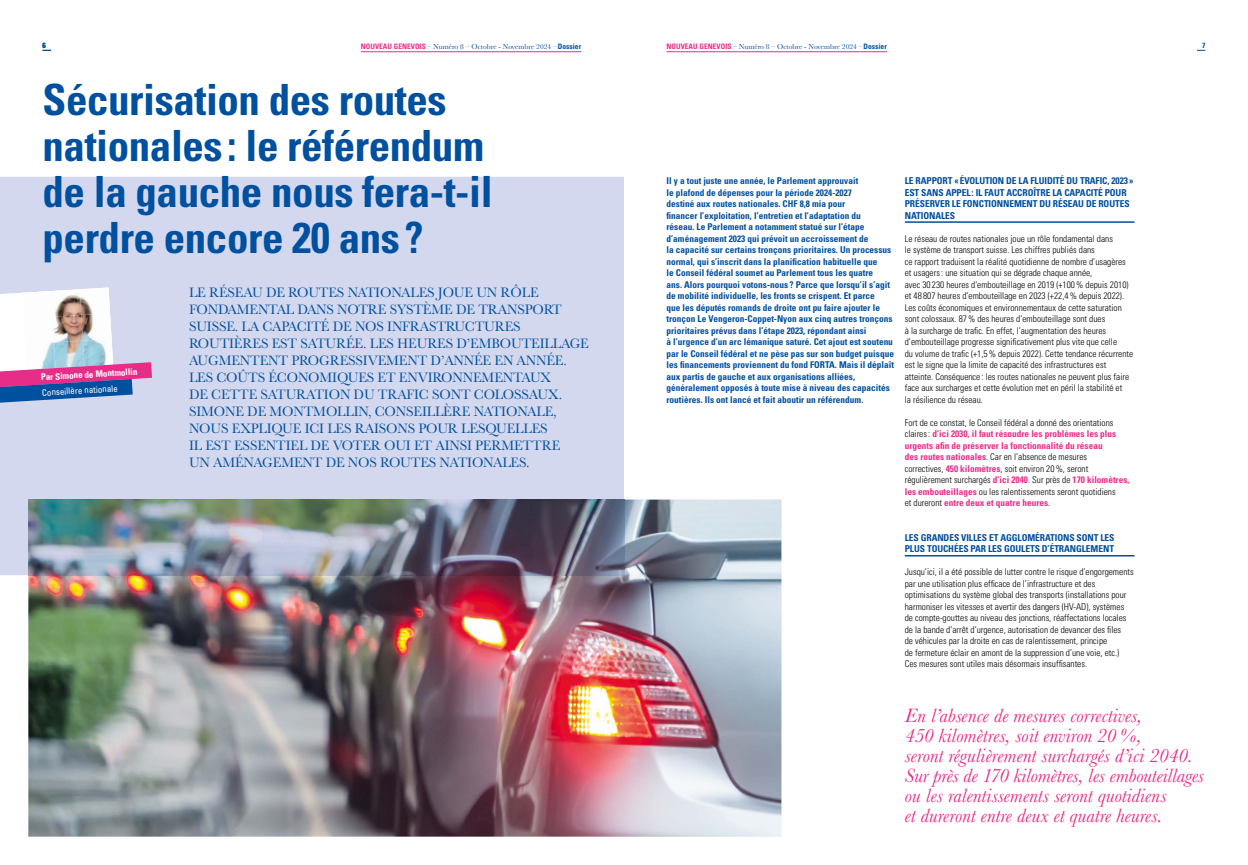
<style>
.page{position:relative;width:1248px;height:865px;background:#fff}
.page>*{position:absolute;margin:0;border:0;box-sizing:border-box;transform-origin:0 0}
.t1{font:700 condensed 43px/46px "Univers LT Std";letter-spacing:-.01em;color:#0050a0}
.t2{font:italic 20px/20px "Baskerville";color:#e82d89}
.t3{font:14.1px/17px "Baskerville";letter-spacing:-.01em;color:#0050a0}
.t4{font:700 condensed 9.5px/11.5px "Univers LT Std";letter-spacing:-.01em;color:#0050a0}
.t5{font:300 condensed 9.3px/11.5px "Univers LT Std";color:#000}
.t6{font:700 condensed 9.3px/11.5px "Univers LT Std";color:#0050a0}
.t7{font:700 condensed 9px "Univers LT Std";color:#fff}
.t8{font:condensed 9px "Univers LT Std";color:#fff}
.t9{font:7.5px "Baskerville";color:#0050a0}
.t10{font:700 condensed 7.5px "Univers LT Std";color:#0050a0}
.s1{font-family:"Univers LT Std";font-weight:700;font-stretch:condensed;color:#e82d89}
.s2{font-family:"Univers LT Std";font-weight:700;font-stretch:condensed}
.s3{font-weight:700;color:#e82d89}
</style>
<div class="page">
<img style="left:28px;top:499px;width:753px;height:337px">
<div style="left:0;top:177px;width:624px;height:398px;background:#d4d8ee"></div>
<img style="left:28px;top:499px;width:596px;height:76px">
<hr style="left:904px;top:221px;width:230px;height:2px;background:#0050a0">
<hr style="left:904px;top:555px;width:230px;height:1px;background:#0050a0">
<svg style="left:0;top:287px;width:152px;height:115px"></svg>
<hr style="left:666px;top:51px;width:221px;height:1px;background:#e82d89">
<hr style="left:361px;top:51px;width:220px;height:1px;background:#e82d89">
<p class="t10" style="left:43px;top:41px;width:5px">6</p>
<p class="t9" style="left:361px;top:42px;width:222px"><span class="s1">NOUVEAU GENEVOIS</span> – Numéro 8 – Octobre - Novembre 2024 –<span class="s2">Dossier</span></p>
<p class="t9" style="left:666px;top:42px;width:222px"><span class="s1">NOUVEAU GENEVOIS</span> – Numéro 8 – Octobre - Novembre 2024 –<span class="s2">Dossier</span></p>
<p class="t10" style="left:1201px;top:41px;width:5px">7</p>
<h1 class="t1" style="left:43px;top:76px;width:451px">Sécurisation des routes nationales : le référendum de la gauche nous fera-t-il perdre encore 20 ans ?</h1>
<p class="t3" style="left:189px;top:284px;width:401px">LE RÉSEAU DE ROUTES NATIONALES JOUE UN RÔLE FONDAMENTAL DANS NOTRE SYSTÈME DE TRANSPORT SUISSE. LA CAPACITÉ DE NOS INFRASTRUCTURES ROUTIÈRES EST SATURÉE. LES HEURES D’EMBOUTEILLAGE AUGMENTENT PROGRESSIVEMENT D’ANNÉE EN ANNÉE.<br>LES COÛTS ÉCONOMIQUES ET ENVIRONNEMENTAUX<br>DE CETTE SATURATION DU TRAFIC SONT COLOSSAUX.<br>SIMONE DE MONTMOLLIN, CONSEILLÈRE NATIONALE, NOUS EXPLIQUE ICI LES RAISONS POUR LESQUELLES<br>IL EST ESSENTIEL DE VOTER OUI ET AINSI PERMETTRE<br>UN AMÉNAGEMENT DE NOS ROUTES NATIONALES.</p>
<p class="t7" style="left:41px;top:371px;width:98px;rotate:-3deg">Par Simone de Montmollin</p>
<p class="t8" style="left:42px;top:387px;width:77px;rotate:-3deg">Conseillère nationale</p>
<p class="t6" style="left:666px;top:175px;width:229px">Il y a tout juste une année, le Parlement approuvait<br>le plafond de dépenses pour la période 2024-2027<br>destiné aux routes nationales. CHF 8,8 mia pour<br>financer l’exploitation, l’entretien et l’adaptation du<br>réseau. Le Parlement a notamment statué sur l’étape d’aménagement 2023 qui prévoit un accroissement de<br>la capacité sur certains tronçons prioritaires. Un processus normal, qui s’inscrit dans la planification habituelle que<br>le Conseil fédéral soumet au Parlement tous les quatre<br>ans. Alors pourquoi votons-nous ? Parce que lorsqu’il s’agit de mobilité individuelle, les fronts se crispent. Et parce<br>que les députés romands de droite ont pu faire ajouter le tronçon Le Vengeron-Coppet-Nyon aux cinq autres tronçons prioritaires prévus dans l’étape 2023, répondant ainsi<br>à l’urgence d’un arc lémanique saturé. Cet ajout est soutenu par le Conseil fédéral et ne pèse pas sur son budget puisque les financements proviennent du fond FORTA. Mais il déplaît aux partis de gauche et aux organisations alliées, généralement opposés à toute mise à niveau des capacités routières. Ils ont lancé et fait aboutir un référendum.</p>
<p class="t4" style="left:904px;top:175px;width:230px">LE RAPPORT « ÉVOLUTION DE LA FLUIDITÉ DU TRAFIC, 2023 » EST SANS APPEL : IL FAUT ACCROÎTRE LA CAPACITÉ POUR PRÉSERVER LE FONCTIONNEMENT DU RÉSEAU DE ROUTES NATIONALES</p>
<p class="t5" style="left:904px;top:232px;width:230px">Le réseau de routes nationales joue un rôle fondamental dans<br>le système de transport suisse. Les chiffres publiés dans<br>ce rapport traduisent la réalité quotidienne de nombre d’usagères et usagers : une situation qui se dégrade chaque année,<br>avec 30 230 heures d'embouteillage en 2019 (+100 % depuis 2010) et 48 807 heures d’embouteillage en 2023 (+22,4 % depuis 2022).<br>Les coûts économiques et environnementaux de cette saturation sont colossaux. 87 % des heures d’embouteillage sont dues<br>à la surcharge de trafic. En effet, l’augmentation des heures d’embouteillage progresse significativement plus vite que celle<br>du volume de trafic (+1,5 % depuis 2022). Cette tendance récurrente est le signe que la limite de capacité des infrastructures est atteinte. Conséquence : les routes nationales ne peuvent plus faire face aux surcharges et cette évolution met en péril la stabilité et<br>la résilience du réseau.</p>
<p class="t5" style="left:904px;top:416px;width:226px">Fort de ce constat, le Conseil fédéral a donné des orientations claires : <span class="s3">d’ici 2030, il faut résoudre les problèmes les plus urgents afin de préserver la fonctionnalité du réseau<br>des routes nationales</span>. Car en l’absence de mesures<br>correctives, <span class="s3">450 kilomètres</span>, soit environ 20 %, seront régulièrement surchargés <span class="s3">d’ici 2040</span>. Sur près de <span class="s3">170 kilomètres, les embouteillages</span> ou les ralentissements seront quotidiens<br>et dureront <span class="s3">entre deux et quatre heures</span>.</p>
<p class="t4" style="left:904px;top:531px;width:211px">LES GRANDES VILLES ET AGGLOMÉRATIONS SONT LES<br>PLUS TOUCHÉES PAR LES GOULETS D’ÉTRANGLEMENT</p>
<p class="t5" style="left:904px;top:566px;width:230px">Jusqu’ici, il a été possible de lutter contre le risque d’engorgements par une utilisation plus efficace de l’infrastructure et des optimisations du système global des transports (installations pour harmoniser les vitesses et avertir des dangers (HV-AD), systèmes de compte-gouttes au niveau des jonctions, réaffectations locales de la bande d’arrêt d’urgence, autorisation de devancer des files<br>de véhicules par la droite en cas de ralentissement, principe<br>de fermeture éclair en amont de la suppression d’une voie, etc.)<br>Ces mesures sont utiles mais désormais insuffisantes.</p>
<p class="t2" style="left:904px;top:706px;width:301px">En l’absence de mesures correctives,<br>450 kilomètres, soit environ 20 %,<br>seront régulièrement surchargés d’ici 2040.<br>Sur près de 170 kilomètres, les embouteillages ou les ralentissements seront quotidiens<br>et dureront entre deux et quatre heures.</p>
</div>
